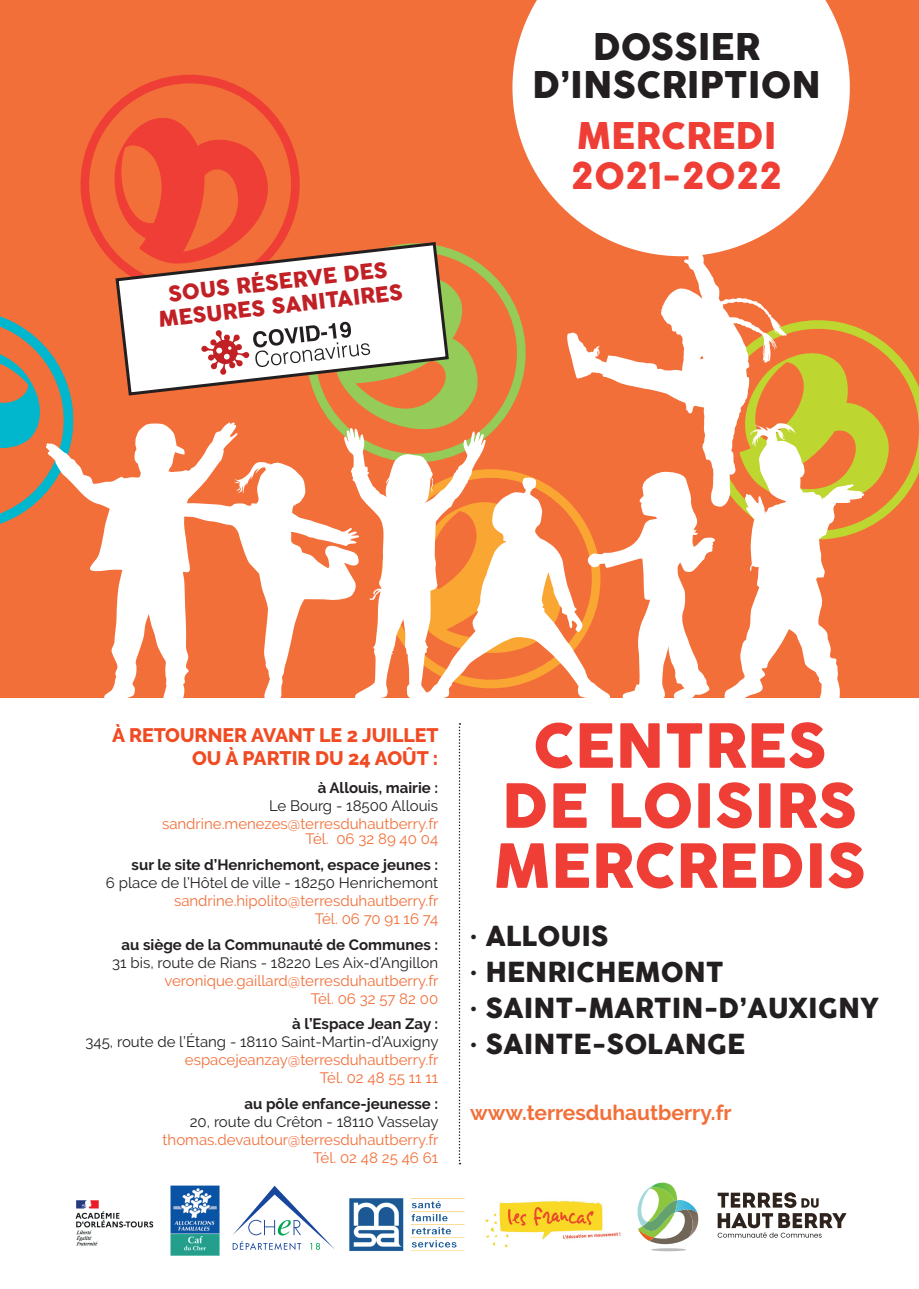
<style>
.page{position:relative;width:919px;height:1289px;background:#fff}
.page>*{position:absolute;margin:0;border:0;box-sizing:border-box;transform-origin:0 0}
.t1{font:60px/60px "COCOGOOSE";color:#ee3e35;text-align:center}
.t2{font:36px/37.5px "COCOGOOSE";color:#231f20;text-align:center}
.t3{font:36px/40.5px "COCOGOOSE";color:#ee3e35}
.t4{font:27px "COCOGOOSE";color:#231f20}
.t5{font:21px/23.9px "COCOGOOSE";color:#c12025;text-align:center}
.t6{font:700 21px "Raleway";color:#f26f39}
.t7{font:800 19.5px/23.4px "Raleway";color:#f04b22;text-align:right}
.t8{font:15px/18px "Raleway";color:#f26f39;text-align:right}
.t9{font:15px "Raleway";color:#231f20}
.t10{font:700 15px "Raleway";color:#231f20}
</style>
<div class="page">
<div style="left:0;top:0;width:918px;height:697px;background:#f26f39"></div>
<svg style="left:458px;top:723px;width:2px;height:441px"></svg>
<svg style="left:512px;top:0;width:337px;height:242px;background:#fdede7"></svg>
<svg style="left:80px;top:74px;width:220px;height:189px"></svg>
<svg style="left:291px;top:228px;width:249px;height:47px"></svg>
<svg style="left:786px;top:320px;width:132px;height:194px"></svg>
<svg style="left:0;top:316px;width:74px;height:208px"></svg>
<svg style="left:45px;top:422px;width:156px;height:276px"></svg>
<svg style="left:723px;top:352px;width:165px;height:346px"></svg>
<svg style="left:151px;top:460px;width:50px;height:238px;fill:#fff"></svg>
<svg style="left:613px;top:242px;width:173px;height:265px"></svg>
<img style="left:485px;top:1200px;width:136px;height:48px">
<img style="left:170px;top:1185px;width:49px;height:70px">
<img style="left:349px;top:1198px;width:116px;height:53px">
<img style="left:75px;top:1200px;width:79px;height:46px">
<svg style="left:637px;top:1182px;width:62px;height:63px"></svg>
<svg style="left:717px;top:1192px;width:129px;height:45px"></svg>
<hr style="left:651px;top:1248px;width:35px;height:3px;background:#231f20;border-radius:50%">
<svg style="left:233px;top:1185px;width:102px;height:64px"></svg>
<svg style="left:114px;top:240px;width:336px;height:156px"></svg>
<svg style="left:201px;top:275px;width:514px;height:423px"></svg>
<h3 class="t5" style="left:155px;top:283px;width:247px;rotate:-6deg">SOUS RÉSERVE DES<br>MESURES SANITAIRES</h3>
<h2 class="t2" style="left:532px;top:29px;width:290px">DOSSIER<br>D’INSCRIPTION</h2>
<h2 class="t3" style="left:570px;top:116px;width:213px">MERCREDI<br>2021-2022</h2>
<h3 class="t7" style="left:112px;top:723px;width:328px">À RETOURNER AVANT LE 2 JUILLET<br>OU À PARTIR DU 24 AOÛT :</h3>
<p class="t10" style="left:318px;top:779px;width:122px">à Allouis, mairie :</p>
<p class="t9" style="left:269px;top:797px;width:170px">Le Bourg - 18500 Allouis</p>
<p class="t8" style="left:162px;top:816px;width:278px;line-height:15px">sandrine.menezes@terresduhautberry.fr<br>Tél. 06 32 89 40 04</p>
<p class="t10" style="left:132px;top:856px;width:308px">sur le site d’Henrichemont, espace jeunes :</p>
<p class="t9" style="left:106px;top:874px;width:334px">6 place de l’Hôtel de ville - 18250 Henrichemont</p>
<p class="t8" style="left:174px;top:891px;width:266px">sandrine.hipolito@terresduhautberry.fr<br>Tél. 06 70 91 16 74</p>
<p class="t10" style="left:122px;top:935px;width:318px">au siège de la Communauté de Communes :</p>
<p class="t9" style="left:112px;top:953px;width:327px">31 bis, route de Rians - 18220 Les Aix-d’Angillon</p>
<p class="t8" style="left:164px;top:971px;width:275px">veronique.gaillard@terresduhautberry.fr<br>Tél. 06 32 57 82 00</p>
<p class="t10" style="left:292px;top:1015px;width:147px">à l’Espace Jean Zay :</p>
<p class="t9" style="left:86px;top:1033px;width:354px">345, route de l’Étang - 18110 Saint-Martin-d’Auxigny</p>
<p class="t8" style="left:185px;top:1050px;width:255px">espacejeanzay@terresduhautberry.fr<br>Tél. 02 48 55 11 11</p>
<p class="t10" style="left:244px;top:1094px;width:195px">au pôle enfance-jeunesse :</p>
<p class="t9" style="left:190px;top:1112px;width:250px">20, route du Crêton - 18110 Vasselay</p>
<p class="t8" style="left:163px;top:1130px;width:277px">thomas.devautour@terresduhautberry.fr<br>Tél. 02 48 25 46 61</p>
<h1 class="t1" style="left:493px;top:716px;width:374px">CENTRES<br>DE LOISIRS<br>MERCREDIS</h1>
<h3 class="t4" style="left:470px;top:916px;width:140px">• ALLOUIS</h3>
<h3 class="t4" style="left:470px;top:952px;width:255px">• HENRICHEMONT</h3>
<h3 class="t4" style="left:470px;top:988px;width:410px">• SAINT-MARTIN-D’AUXIGNY</h3>
<h3 class="t4" style="left:470px;top:1024px;width:277px">• SAINTE-SOLANGE</h3>
<h3 class="t6" style="left:470px;top:1101px;width:263px">www.terresduhautberry.fr</h3>
</div>
